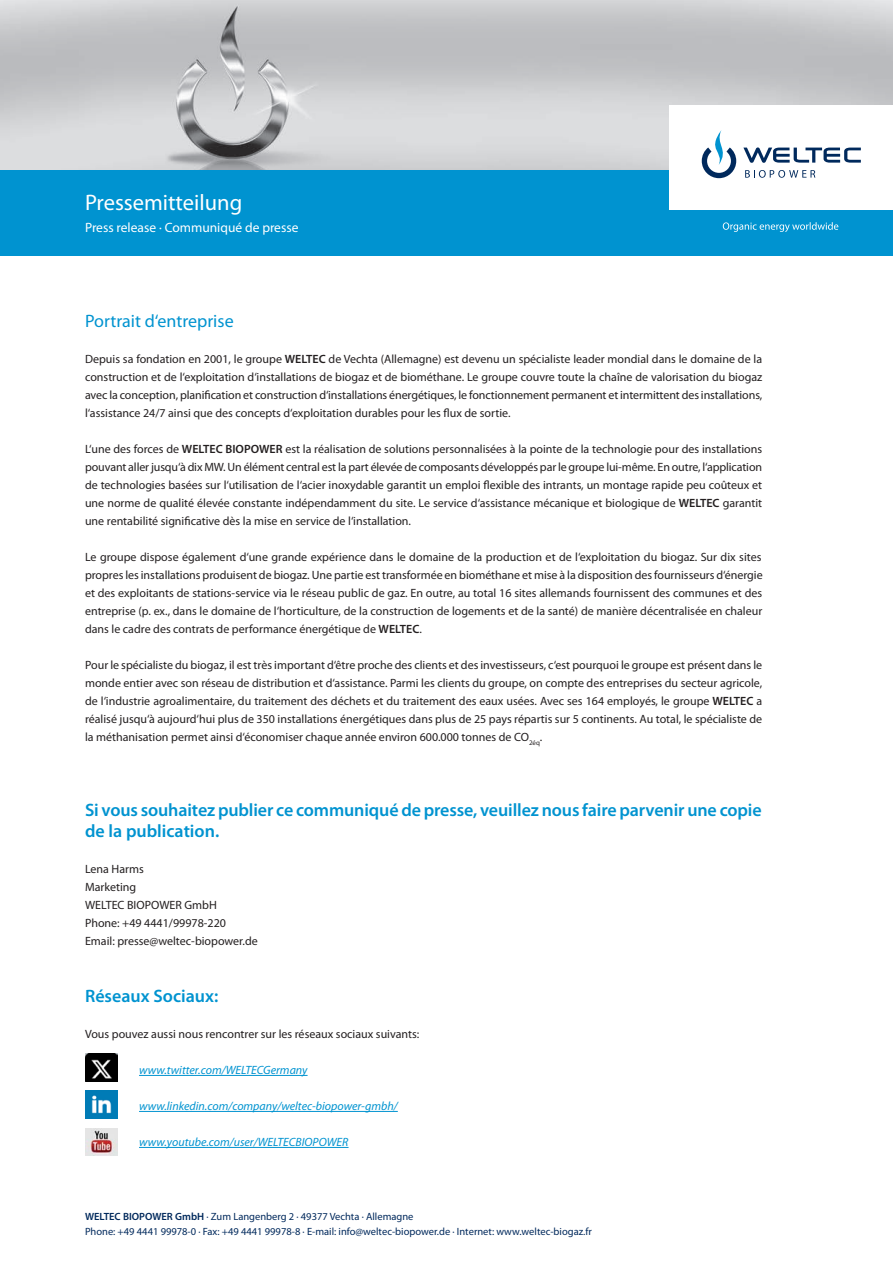
<style>
.page{position:relative;width:893px;height:1263px;background:#fff}
.page>*{position:absolute;margin:0;border:0;box-sizing:border-box;transform-origin:0 0}
.t1{font:22.5px "Myriad Pro";color:#fff}
.Copy{font:600 18px/21px "Myriad Pro";letter-spacing:-.005em;color:#0093d0}
.Copy-2{font:18px "Myriad Pro";color:#0093d0}
.t2{font:13.5px "Myriad Pro";color:#fff}
.Copy-3{font:12px/18px "Myriad Pro";color:#231f20;text-align:justify}
.Copy-4{font:italic 12px "Myriad Pro";color:#0093d0}
.t3{font:10.5px "Myriad Pro";color:#00295c}
.s1{font-weight:600}
</style>
<div class="page">
<img style="left:0;top:0;width:893px;height:170px">
<div style="left:0;top:170px;width:893px;height:85px;background:#0093d0"></div>
<div style="left:670px;top:106px;width:223px;height:104px;background:#fff"></div>
<svg style="left:723px;top:222px;width:115px;height:10px"></svg>
<svg style="left:702px;top:130px;width:34px;height:48px"></svg>
<svg style="left:743px;top:147px;width:118px;height:16px"></svg>
<svg style="left:745px;top:170px;width:70px;height:8px"></svg>
<hr style="left:139px;top:1075px;width:169px;height:1px;background:#0093d0">
<hr style="left:139px;top:1111px;width:259px;height:1px;background:#0093d0">
<hr style="left:139px;top:1147px;width:210px;height:1px;background:#0093d0">
<img style="left:85px;top:1054px;width:32px;height:27px">
<img style="left:85px;top:1091px;width:32px;height:27px">
<img style="left:85px;top:1128px;width:32px;height:27px">
<p class="t1" style="left:85px;top:189px;width:159px">Pressemitteilung</p>
<p class="t2" style="left:85px;top:219px;width:215px">Press release · Communiqué de presse</p>
<p class="Copy-2" style="left:85px;top:310px;width:150px">Portrait d‘entreprise</p>
<p class="Copy-3" style="left:85px;top:350px;width:679px">Depuis sa fondation en 2001, le groupe <span class="s1">WELTEC</span> de Vechta (Allemagne) est devenu un spécialiste leader mondial dans le domaine de la construction et de l‘exploitation d‘installations de biogaz et de biométhane. Le groupe couvre toute la chaîne de valorisation du biogaz avec la conception, planification et construction d‘installations énergétiques, le fonctionnement permanent et intermittent des installations, l‘assistance 24/7 ainsi que des concepts d‘exploitation durables pour les flux de sortie.</p>
<p class="Copy-3" style="left:85px;top:440px;width:679px">L‘une des forces de <span class="s1">WELTEC BIOPOWER</span> est la réalisation de solutions personnalisées à la pointe de la technologie pour des installations pouvant aller jusqu‘à dix MW. Un élément central est la part élevée de composants développés par le groupe lui-même. En outre, l‘application de technologies basées sur l‘utilisation de l‘acier inoxydable garantit un emploi flexible des intrants, un montage rapide peu coûteux et une norme de qualité élevée constante indépendamment du site. Le service d‘assistance mécanique et biologique de <span class="s1">WELTEC</span> garantit une rentabilité significative dès la mise en service de l‘installation.</p>
<p class="Copy-3" style="left:85px;top:548px;width:679px">Le groupe dispose également d‘une grande expérience dans le domaine de la production et de l‘exploitation du biogaz. Sur dix sites propres les installations produisent de biogaz. Une partie est transformée en biométhane et mise à la disposition des fournisseurs d‘énergie et des exploitants de stations-service via le réseau public de gaz. En outre, au total 16 sites allemands fournissent des communes et des entreprise (p. ex., dans le domaine de l‘horticulture, de la construction de logements et de la santé) de manière décentralisée en chaleur dans le cadre des contrats de performance énergétique de <span class="s1">WELTEC</span>.</p>
<p class="Copy-3" style="left:85px;top:656px;width:679px">Pour le spécialiste du biogaz, il est très important d‘être proche des clients et des investisseurs, c‘est pourquoi le groupe est présent dans le monde entier avec son réseau de distribution et d‘assistance. Parmi les clients du groupe, on compte des entreprises du secteur agricole, de l‘industrie agroalimentaire, du traitement des déchets et du traitement des eaux usées. Avec ses 164 employés, le groupe <span class="s1">WELTEC</span> a réalisé jusqu‘à aujourd‘hui plus de 350 installations énergétiques dans plus de 25 pays répartis sur 5 continents. Au total, le spécialiste de la méthanisation permet ainsi d‘économiser chaque année environ 600.000 tonnes de CO<sub>2éq</sub>.</p>
<p class="Copy" style="left:85px;top:799px;width:678px">Si vous souhaitez publier ce communiqué de presse, veuillez nous faire parvenir une copie de la publication.</p>
<p class="Copy-3" style="left:85px;top:860px;width:60px">Lena Harms</p>
<p class="Copy-3" style="left:85px;top:878px;width:53px">Marketing</p>
<p class="Copy-3" style="left:85px;top:896px;width:133px">WELTEC BIOPOWER GmbH</p>
<p class="Copy-3" style="left:85px;top:914px;width:142px">Phone: +49 4441/99978-220</p>
<p class="Copy-3" style="left:85px;top:932px;width:174px">Email: presse@weltec-biopower.de</p>
<p class="Copy" style="left:85px;top:985px;width:135px">Réseaux Sociaux:</p>
<p class="Copy-3" style="left:85px;top:1025px;width:336px">Vous pouvez aussi nous rencontrer sur les réseaux sociaux suivants:</p>
<p class="Copy-4" style="left:139px;top:1063px;width:170px">www.twitter.com/WELTECGermany</p>
<p class="Copy-4" style="left:139px;top:1099px;width:260px">www.linkedin.com/company/weltec-biopower-gmbh/</p>
<p class="Copy-4" style="left:139px;top:1135px;width:211px">www.youtube.com/user/WELTECBIOPOWER</p>
<p class="t3" style="left:85px;top:1210px;width:330px"><span class="s1">WELTEC BIOPOWER GmbH</span> · Zum Langenberg 2 · 49377 Vechta · Allemagne</p>
<p class="t3" style="left:85px;top:1225px;width:508px">Phone: +49 4441 99978-0 · Fax: +49 4441 99978-8 · E-mail: info@weltec-biopower.de · Internet: www.weltec-biogaz.fr</p>
</div>
